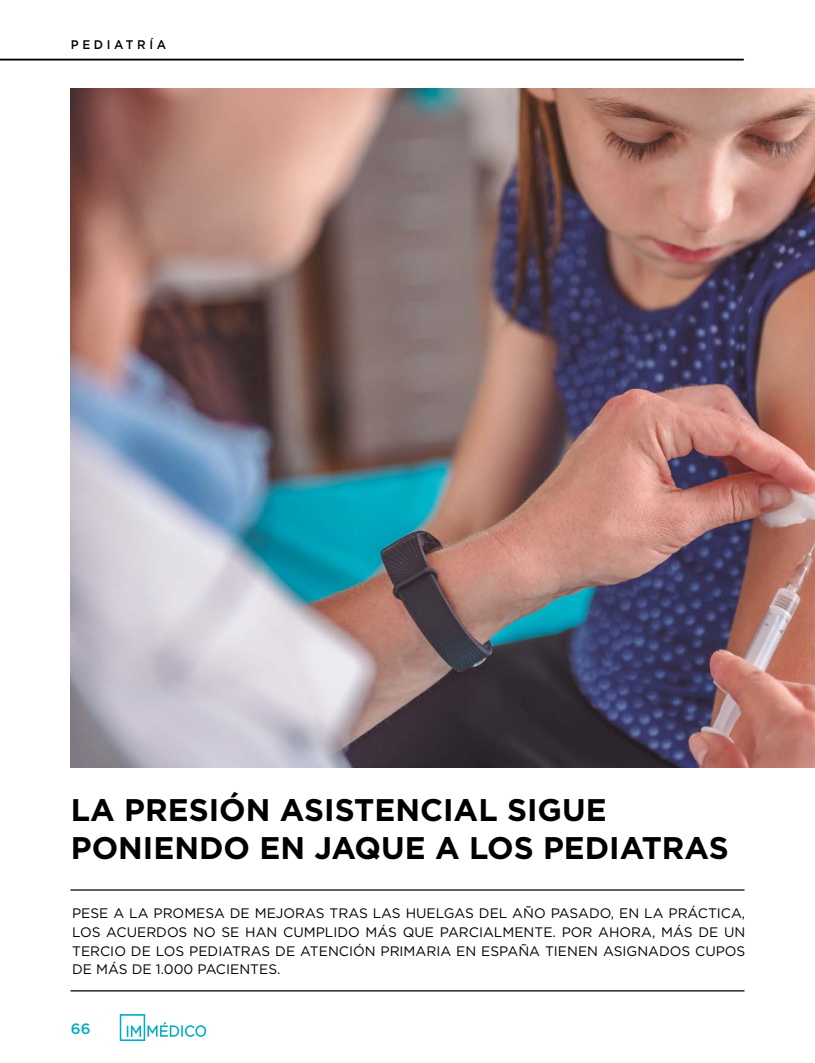
<style>
.page{position:relative;width:815px;height:1063px;background:#fff}
.page>*{position:absolute;margin:0;border:0;box-sizing:border-box;transform-origin:0 0}
.t1{font:700 31.25px/37.5px "Gotham";color:#000}
.t2{font:500 15px "Gotham";color:#00aec3}
.t3{font:13.75px/18.8px "Gotham";color:#000;text-align:justify}
.t4{font:500 12.5px "Gotham";letter-spacing:.3em;color:#000;scale:.95 1}
</style>
<div class="page">
<svg style="left:120px;top:1014px;width:86px;height:27px"></svg>
<hr style="left:0;top:59px;width:743px;height:2px;background:#000">
<img style="left:71px;top:89px;width:744px;height:678px">
<hr style="left:71px;top:889px;width:673px;height:2px;background:#000">
<hr style="left:71px;top:990px;width:673px;height:2px;background:#000">
<p class="t4" style="left:71px;top:37px;width:102px">PEDIATRÍA</p>
<h1 class="t1" style="left:71px;top:791px;width:660px">LA PRESIÓN ASISTENCIAL SIGUE<br>PONIENDO EN JAQUE A LOS PEDIATRAS</h1>
<p class="t3" style="left:72px;top:904px;width:675px">PESE A LA PROMESA DE MEJORAS TRAS LAS HUELGAS DEL AÑO PASADO, EN LA PRÁCTICA, LOS ACUERDOS NO SE HAN CUMPLIDO MÁS QUE PARCIALMENTE. POR AHORA, MÁS DE UN TERCIO DE LOS PEDIATRAS DE ATENCIÓN PRIMARIA EN ESPAÑA TIENEN ASIGNADOS CUPOS DE MÁS DE 1.000 PACIENTES.</p>
<p class="t2" style="left:71px;top:1018px;width:21px">66</p>
</div>
